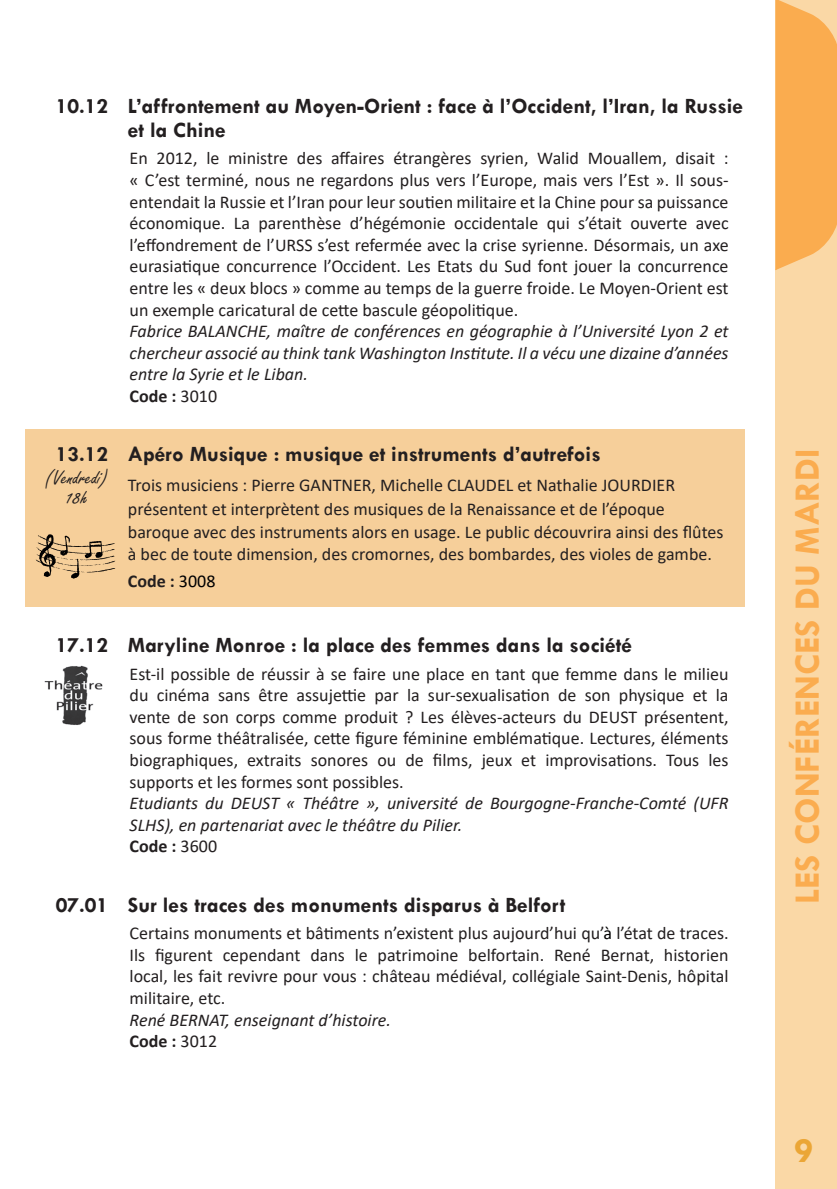
<style>
.page{position:relative;width:837px;height:1189px;background:#fff}
.page>*{position:absolute;margin:0;border:0;box-sizing:border-box;transform-origin:0 0}
.t1{font:700 36px "Tw Cen";color:#faac4f}
.t2{font:700 36px "Tw Cen";color:#eba636}
.t3{font:700 22px/24px "Tw Cen";color:#231f20}
.t4{font:21.4px/20px "Freestyle Script";color:#231f20;text-align:center}
.t5{font:18px/21.6px "Calibri";color:#231f20;text-align:justify}
.t6{font:italic 18px/21.6px "Calibri";color:#231f20}
.s1{font-weight:700;font-style:normal}
.s2{font-style:normal}
.s3{font-weight:700}
.s4{color:#000001}
</style>
<div class="page">
<div style="left:25px;top:430px;width:719px;height:177px;background:#f6cf9a"></div>
<div style="left:775px;top:0;width:62px;height:1189px;background:#fad8a6"></div>
<svg style="left:775px;top:0;width:62px;height:270px;background:#fab159"></svg>
<img style="left:44px;top:665px;width:59px;height:60px">
<svg style="left:36px;top:534px;width:79px;height:44px"></svg>
<p class="t3" style="left:128px;top:94px;width:616px;text-indent:-72px">10.12 L’affrontement au Moyen-Orient : face à l’Occident, l’Iran, la Russie et la Chine</p>
<p class="t5" style="left:130px;top:147px;width:600px">En 2012, le ministre des affaires étrangères syrien, Walid Mouallem, disait : « C’est terminé, nous ne regardons plus vers l’Europe, mais vers l’Est ». Il sous&shy;entendait la Russie et l’Iran pour leur soutien militaire et la Chine pour sa puissance économique. La parenthèse d’hégémonie occidentale qui s’était ouverte avec l’effondrement de l’URSS s’est refermée avec la crise syrienne. Désormais, un axe eurasiatique concurrence l’Occident. Les Etats du Sud font jouer la concurrence entre les « deux blocs » comme au temps de la guerre froide. Le Moyen-Orient est un exemple caricatural de cette bascule géopolitique.</p>
<p class="t6" style="left:130px;top:320px;width:600px">Fabrice BALANCHE, maître de conférences en géographie à l’Université Lyon 2 et chercheur associé au think tank Washington Institute. Il a vécu une dizaine d’années entre la Syrie et le Liban.<br><span class="s1">Code :</span> <span class="s2">3010</span></p>
<p class="t3" style="left:56px;top:442px;width:546px">13.12 Apéro Musique : musique et instruments d’autrefois</p>
<p class="t5" style="left:128px;top:473px;width:597px;line-height:23.6px;text-align:left">Trois musiciens : Pierre GANTNER, Michelle CLAUDEL et Nathalie JOURDIER présentent et interprètent des musiques de la Renaissance et de l’époque baroque avec des instruments alors en usage. Le public découvrira ainsi des flûtes</p>
<p class="t5" style="left:128px;top:540px;width:585px;line-height:27.2px">à bec de toute dimension, des cromornes, des bombardes, des violes de gambe.<br><span class="s3">Code :</span> <span class="s4">3008</span></p>
<p class="t4" style="left:45px;top:468px;width:65px">(Vendredi)<br>18h</p>
<p class="t3" style="left:56px;top:633px;width:577px">17.12 Maryline Monroe : la place des femmes dans la société</p>
<p class="t5" style="left:130px;top:662px;width:600px">Est-il possible de réussir à se faire une place en tant que femme dans le milieu du cinéma sans être assujettie par la sur-sexualisation de son physique et la vente de son corps comme produit ? Les élèves-acteurs du DEUST présentent, sous forme théâtralisée, cette figure féminine emblématique. Lectures, éléments biographiques, extraits sonores ou de films, jeux et improvisations. Tous les supports et les formes sont possibles.</p>
<p class="t6" style="left:130px;top:791px;width:600px">Etudiants du DEUST « Théâtre », université de Bourgogne-Franche-Comté (UFR<br>SLHS), en partenariat avec le théâtre du Pilier.<br><span class="s1">Code :</span> <span class="s2">3600</span></p>
<p class="t3" style="left:56px;top:892px;width:511px">07.01 Sur les traces des monuments disparus à Belfort</p>
<p class="t5" style="left:130px;top:922px;width:600px">Certains monuments et bâtiments n’existent plus aujourd’hui qu’<span class="s4">à</span> l’état de traces.<br>Ils figurent cependant dans le patrimoine belfortain. René Bernat, historien local, les fait revivre pour vous : château médiéval, collégiale Saint-Denis, hôpital militaire, etc.</p>
<p class="t6" style="left:130px;top:1008px;width:263px">René BERNAT, enseignant d’histoire.<br><span class="s1">Code :</span> <span class="s2">3012</span></p>
<h1 class="t1" style="left:786px;top:904px;width:457px;rotate:-90deg">LES CONFÉRENCES DU MARDI</h1>
<h1 class="t2" style="left:794px;top:1129px;width:21px">9</h1>
</div>
